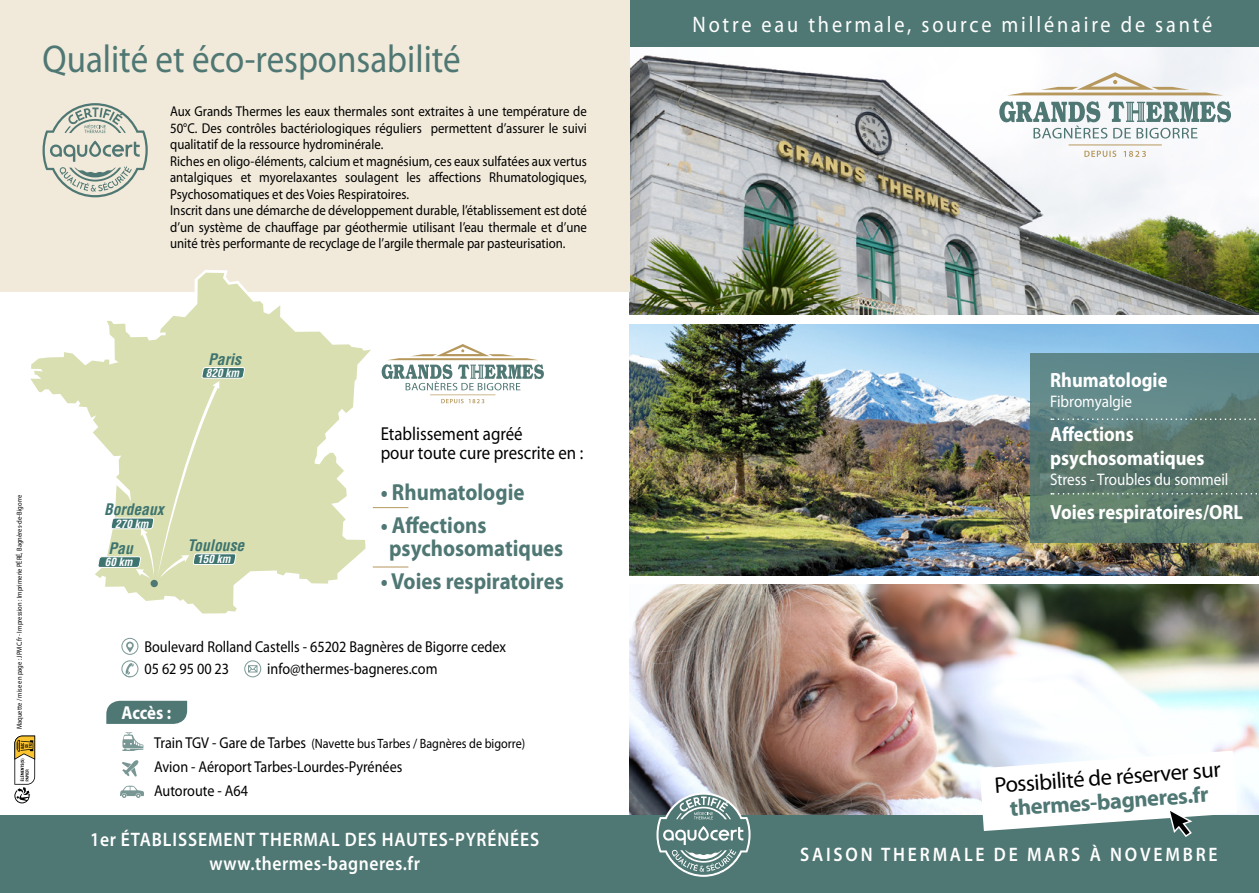
<style>
.page{position:relative;width:1259px;height:893px;background:#fff}
.page>*{position:absolute;margin:0;border:0;box-sizing:border-box;transform-origin:0 0}
.t1{font:38.85px "Myriad Pro";color:#4f7773;scale:.9 1}
.t2{font:700 23.25px/23px "Myriad Pro";color:#4f7773;scale:.9 1}
.t3{font:22.65px "Myriad Pro";color:#000}
.t4{font:700 22.65px "Myriad Pro";color:#4f7773}
.t5{font:22.5px "Myriad Pro";letter-spacing:.14em;color:#fff;scale:.9 1}
.t6{font:700 20.55px/23.7px "Myriad Pro";color:#fff;scale:.9 1}
.t7{font:600 19.65px/24.3px "Myriad Pro";letter-spacing:.03em;color:#fff;scale:.9 1}
.t8{font:600 19.65px "Myriad Pro";letter-spacing:.16em;color:#fff;scale:.9 1}
.t9{font:600 19.65px "Myriad Pro";letter-spacing:.105em;color:#fff;scale:.9 1}
.t10{font:18.75px/18.5px "Myriad Pro";color:#000;scale:.9 1}
.t11{font:700 18.75px "Myriad Pro";letter-spacing:-.01em;color:#fff;scale:.9 1}
.t12{font:16.8px "Myriad Pro";color:#fff;scale:.9 1}
.t13{font:15.75px/22.5px "Myriad Pro";color:#000;scale:.9 1}
.t14{font:italic 700 condensed 15.6px "Helvetica";color:#3e7470}
.t15{font:14.25px/16.5px "Myriad Pro";color:#000;scale:.9 1}
.t16{font:13.5px "Myriad Pro";color:#000;scale:.9 1}
.t17{font:italic 700 condensed 11.25px "Helvetica";color:#fff}
.t18{font:7.2px "Myriad Pro";color:#000;scale:.9 1}
.s1{font-size:15.75px}
</style>
<div class="page">
<img style="left:629px;top:324px;width:630px;height:251px">
<img style="left:629px;top:47px;width:630px;height:268px">
<div style="left:629px;top:0;width:630px;height:47px;background:#4f7773"></div>
<svg style="left:1084px;top:151px;width:62px;height:6px"></svg>
<svg style="left:1007px;top:72px;width:216px;height:23px"></svg>
<svg style="left:999px;top:101px;width:232px;height:44px"></svg>
<svg style="left:1030px;top:353px;width:229px;height:189px;background:#5c7e76"></svg>
<svg style="left:1051px;top:418px;width:208px;height:2px"></svg>
<svg style="left:1051px;top:493px;width:208px;height:2px"></svg>
<img style="left:629px;top:585px;width:630px;height:230px">
<div style="left:629px;top:815px;width:630px;height:78px;background:#4f7773"></div>
<svg style="left:979px;top:751px;width:258px;height:86px"></svg>
<svg style="left:656px;top:793px;width:94px;height:84px"></svg>
<div style="left:0;top:815px;width:629px;height:78px;background:#4f7773"></div>
<svg style="left:106px;top:701px;width:81px;height:23px;background:#567d79"></svg>
<div style="left:0;top:0;width:629px;height:291px;background:#f1eada"></div>
<svg style="left:202px;top:270px;width:26px;height:3px"></svg>
<svg style="left:30px;top:273px;width:341px;height:340px"></svg>
<div style="left:151px;top:580px;width:7px;height:7px;background:#4f7773;border-radius:50%"></div>
<svg style="left:97px;top:367px;width:148px;height:212px;background:#d5dcb4"></svg>
<svg style="left:43px;top:103px;width:105px;height:94px"></svg>
<svg style="left:121px;top:638px;width:17px;height:39px"></svg>
<svg style="left:244px;top:660px;width:17px;height:17px"></svg>
<svg style="left:122px;top:732px;width:21px;height:19px"></svg>
<svg style="left:122px;top:760px;width:17px;height:17px"></svg>
<svg style="left:120px;top:786px;width:24px;height:12px"></svg>
<svg style="left:382px;top:344px;width:162px;height:59px"></svg>
<hr style="left:373px;top:507px;width:35px;height:1px;background:#b6985d">
<hr style="left:373px;top:567px;width:35px;height:1px;background:#b6985d">
<svg style="left:14px;top:736px;width:21px;height:67px"></svg>
<h1 class="t1" style="left:43px;top:35px;width:466px">Qualité et éco-responsabilité</h1>
<p class="t15" style="left:170px;top:103px;width:465px">Aux Grands Thermes les eaux thermales sont extraites à une température de 50°C. Des contrôles bactériologiques réguliers permettent d’assurer le suivi qualitatif de la ressource hydrominérale.<br>Riches en oligo-éléments, calcium et magnésium, ces eaux sulfatées aux vertus antalgiques et myorelaxantes soulagent les affections Rhumatologiques, Psychosomatiques et des Voies Respiratoires.<br>Inscrit dans une démarche de développement durable, l’établissement est doté d’un système de chauffage par géothermie utilisant l’eau thermale et d’une unité très performante de recyclage de l’argile thermale par pasteurisation.</p>
<p class="t18" style="left:15px;top:729px;width:262px;rotate:-90deg">Maquette / mise en page : JPMC.fr - Impression : Imprimerie PÉRÉ, Bagnères-de-Bigorre</p>
<p class="t14" style="left:208px;top:349px;width:34px">Paris</p>
<p class="t17" style="left:206px;top:366px;width:35px">820 km</p>
<p class="t14" style="left:104px;top:500px;width:61px">Bordeaux</p>
<p class="t17" style="left:115px;top:517px;width:35px">270 km</p>
<p class="t14" style="left:109px;top:539px;width:26px">Pau</p>
<p class="t17" style="left:105px;top:555px;width:29px">60 km</p>
<p class="t14" style="left:188px;top:536px;width:58px">Toulouse</p>
<p class="t17" style="left:197px;top:552px;width:35px">150 km</p>
<h3 class="t10" style="left:381px;top:425px;width:227px">Etablissement agréé<br>pour toute cure prescrite en :</h3>
<h2 class="t2" style="left:381px;top:480px;width:161px">• Rhumatologie</h2>
<h2 class="t2" style="left:389px;top:513px;width:195px;text-indent:-8px">• Affections psychosomatiques</h2>
<h2 class="t2" style="left:381px;top:569px;width:205px">• Voies respiratoires</h2>
<p class="t13" style="left:144px;top:635px;width:403px">Boulevard Rolland Castells - 65202 Bagnères de Bigorre cedex<br>05 62 95 00 23</p>
<p class="t13" style="left:267px;top:657px;width:191px">info@thermes-bagneres.com</p>
<h3 class="t11" style="left:122px;top:700px;width:57px">Accès :</h3>
<p class="t16" style="left:154px;top:735px;width:414px"><span class="s1">Train TGV - Gare de Tarbes</span> (Navette bus Tarbes / Bagnères de bigorre)</p>
<p class="t13" style="left:154px;top:755px;width:277px;line-height:24px">Avion - Aéroport Tarbes-Lourdes-Pyrénées<br>Autoroute - A64</p>
<h3 class="t9" style="left:90px;top:827px;width:58px">1ER ÉTABLISSEMENT</h3>
<h3 class="t9" style="left:260px;top:827px;width:14px">THERMAL</h3>
<h3 class="t9" style="left:345px;top:827px;width:13px">DES</h3>
<h3 class="t7" style="left:209px;top:826px;width:356px;text-indent:172px">HAUTES-PYRÉNÉES<br>WWW.THERMES-BAGNERES.FR</h3>
<h3 class="t5" style="left:692px;top:11px;width:579px">Notre eau thermale, source millénaire de santé</h3>
<h3 class="t6" style="left:1050px;top:368px;width:132px">Rhumatologie</h3>
<p class="t12" style="left:1050px;top:391px;width:92px">Fibromyalgie</p>
<h3 class="t6" style="left:1050px;top:422px;width:173px">Affections psychosomatiques</h3>
<p class="t12" style="left:1050px;top:469px;width:200px">Stress - Troubles du sommeil</p>
<h3 class="t6" style="left:1050px;top:500px;width:216px">Voies respiratoires/ORL</h3>
<h3 class="t3" style="left:993px;top:771px;width:228px;rotate:-4deg">Possibilité de réserver sur</h3>
<h3 class="t4" style="left:1009px;top:793px;width:200px;rotate:-4deg">thermes-bagneres.fr</h3>
<h3 class="t8" style="left:800px;top:842px;width:465px">SAISON THERMALE DE MARS À NOVEMBRE</h3>
</div>
